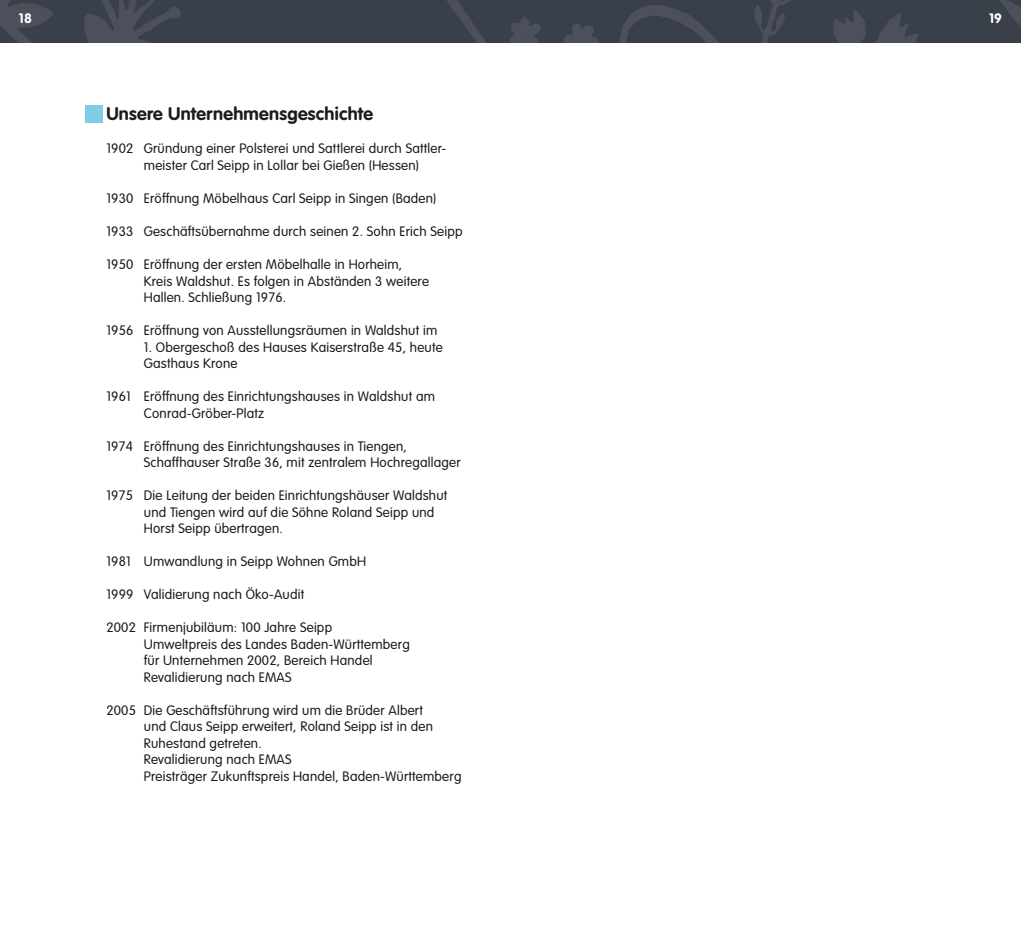
<style>
.page{position:relative;width:1021px;height:936px;background:#fff}
.page>*{position:absolute;margin:0;border:0;box-sizing:border-box;transform-origin:0 0}
.t1{font:700 18px "VAG Rounded";letter-spacing:.015em;color:#1b1c20}
.t2{font:300 13.5px/16.5px "VAG Rounded";letter-spacing:.015em;color:#1b1c20}
.t3{font:700 13.5px "VAG Rounded";color:#fff}
</style>
<div class="page">
<img style="left:0;top:0;width:1020px;height:43px">
<div style="left:85px;top:105px;width:17px;height:17px;background:#80cee6"></div>
<p class="t3" style="left:19px;top:11px;width:14px">18</p>
<p class="t3" style="left:989px;top:11px;width:14px">19</p>
<h1 class="t1" style="left:106px;top:103px;width:268px">Unsere Unternehmensgeschichte</h1>
<p class="t2" style="left:144px;top:140px;width:304px;text-indent:-38px">1902 Gründung einer Polsterei und Sattlerei durch Sattler&shy;meister Carl Seipp in Lollar bei Gießen (Hessen)</p>
<p class="t2" style="left:106px;top:190px;width:332px">1930 Eröffnung Möbelhaus Carl Seipp in Singen (Baden)</p>
<p class="t2" style="left:106px;top:223px;width:358px">1933 Geschäftsübernahme durch seinen 2. Sohn Erich Seipp</p>
<p class="t2" style="left:144px;top:256px;width:287px;text-indent:-38px">1950 Eröffnung der ersten Möbelhalle in Horheim,<br>Kreis Waldshut. Es folgen in Abständen 3 weitere<br>Hallen. Schließung 1976.</p>
<p class="t2" style="left:106px;top:322px;width:332px">1956 Eröffnung von Ausstellungsräumen in Waldshut im</p>
<p class="t2" style="left:144px;top:338px;width:300px">1. Obergeschoß des Hauses Kaiserstraße 45, heute<br>Gasthaus Krone</p>
<p class="t2" style="left:144px;top:388px;width:292px;text-indent:-38px">1961 Eröffnung des Einrichtungshauses in Waldshut am<br>Conrad-Gröber-Platz</p>
<p class="t2" style="left:144px;top:437px;width:318px;text-indent:-38px">1974 Eröffnung des Einrichtungshauses in Tiengen,<br>Schaffhauser Straße 36, mit zentralem Hochregallager</p>
<p class="t2" style="left:144px;top:487px;width:305px;text-indent:-38px">1975 Die Leitung der beiden Einrichtungshäuser Waldshut und Tiengen wird auf die Söhne Roland Seipp und<br>Horst Seipp übertragen.</p>
<p class="t2" style="left:106px;top:553px;width:261px">1981 Umwandlung in Seipp Wohnen GmbH</p>
<p class="t2" style="left:106px;top:586px;width:199px">1999 Validierung nach Öko-Audit</p>
<p class="t2" style="left:144px;top:619px;width:267px;text-indent:-38px">2002 Firmenjubiläum: 100 Jahre Seipp<br>Umweltpreis des Landes Baden-Württemberg für Unternehmen 2002, Bereich Handel Revalidierung nach EMAS</p>
<p class="t2" style="left:144px;top:701px;width:319px;text-indent:-38px">2005 Die Geschäftsführung wird um die Brüder Albert<br>und Claus Seipp erweitert, Roland Seipp ist in den Ruhestand getreten.<br>Revalidierung nach EMAS<br>Preisträger Zukunftspreis Handel, Baden-Württemberg</p>
</div>
